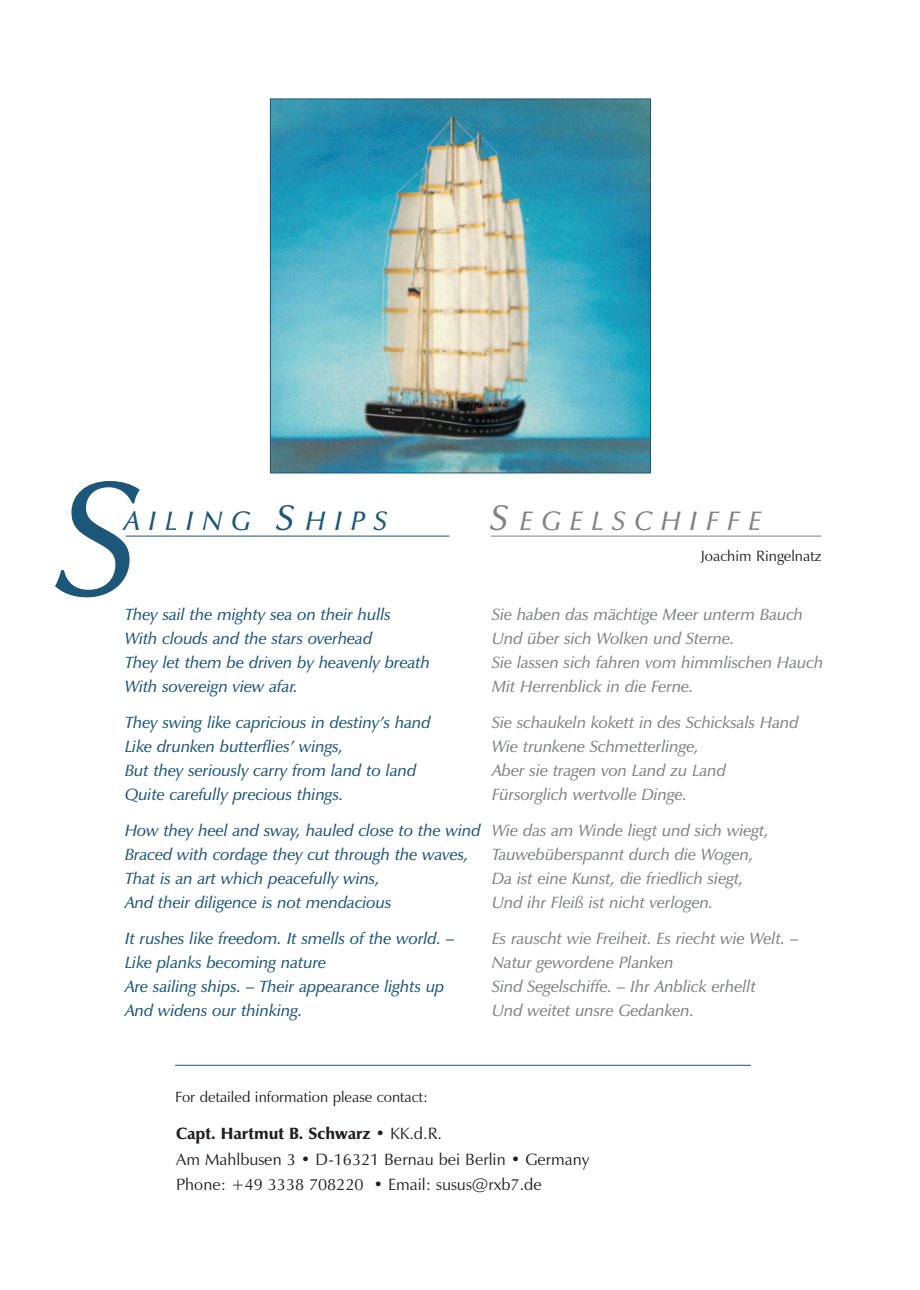
<style>
.page{position:relative;width:920px;height:1290px;background:#fff}
.page>*{position:absolute;margin:0;border:0;box-sizing:border-box;transform-origin:0 0}
.t1{font:italic 600 165px "Zapf Humanist 601 BT";color:#1c5679}
.t2{font:italic 600 27px "Zapf Humanist 601 BT";letter-spacing:.33em;color:#808285}
.t3{font:italic 600 27px "Zapf Humanist 601 BT";letter-spacing:.33em;color:#1c5679}
.t4{font:italic 600 16.5px/24px "Zapf Humanist 601 BT";color:#1c5679}
.t5{font:italic 600 16.5px/24px "Zapf Humanist 601 BT";color:#808285}
.t6{font:16.5px/25.5px "Zapf Humanist 601 BT";color:#231f20}
.t7{font:15px "Zapf Humanist 601 BT";color:#231f20}
.s1{font-size:36px}
.s2{font-weight:900}
.s3{font-weight:600}
</style>
<div class="page">
<img style="left:272px;top:101px;width:377px;height:370px">
<div style="left:270px;top:99px;width:381px;height:374px;border:1px solid #1c5679"></div>
<hr style="left:175px;top:1065px;width:576px;height:1px;background:#1c5679">
<hr style="left:126px;top:536px;width:323px;height:1px;background:#1c5679">
<hr style="left:491px;top:536px;width:330px;height:1px;background:#808285">
<h1 class="t1" style="left:59px;top:472px;width:81px">S</h1>
<h2 class="t3" style="left:124px;top:509px;width:265px">AILING <span class="s1">S</span>HIPS</h2>
<p class="t4" style="left:125px;top:604px;width:306px">They sail the mighty sea on their hulls<br>With clouds and the stars overhead<br>They let them be driven by heavenly breath With sovereign view afar.</p>
<p class="t4" style="left:125px;top:712px;width:307px">They swing like capricious in destiny’s hand Like drunken butterflies’ wings,<br>But they seriously carry from land to land Quite carefully precious things.</p>
<p class="t4" style="left:125px;top:820px;width:357px">How they heel and sway, hauled close to the wind Braced with cordage they cut through the waves, That is an art which peacefully wins,<br>And their diligence is not mendacious</p>
<p class="t4" style="left:125px;top:928px;width:331px">It rushes like freedom. It smells of the world. – Like planks becoming nature<br>Are sailing ships. – Their appearance lights up And widens our thinking.</p>
<h2 class="t2" style="left:491px;top:509px;width:272px"><span class="s1">S</span> EGELSCHIFFE</h2>
<p class="t7" style="left:701px;top:549px;width:122px">Joachim Ringelnatz</p>
<p class="t5" style="left:492px;top:604px;width:333px">Sie haben das mächtige Meer unterm Bauch Und über sich Wolken und Sterne.<br>Sie lassen sich fahren vom himmlischen Hauch Mit Herrenblick in die Ferne.</p>
<p class="t5" style="left:492px;top:712px;width:308px">Sie schaukeln kokett in des Schicksals Hand Wie trunkene Schmetterlinge,<br>Aber sie tragen von Land zu Land Fürsorglich wertvolle Dinge.</p>
<p class="t5" style="left:492px;top:820px;width:278px">Wie das am Winde liegt und sich wiegt, Tauwebüberspannt durch die Wogen, Da ist eine Kunst, die friedlich siegt, Und ihr Fleiß ist nicht verlogen.</p>
<p class="t5" style="left:492px;top:928px;width:308px">Es rauscht wie Freiheit. Es riecht wie Welt. – Natur gewordene Planken<br>Sind Segelschiffe. – Ihr Anblick erhellt<br>Und weitet unsre Gedanken.</p>
<p class="t7" style="left:175px;top:1090px;width:254px">For detailed information please contact:</p>
<p class="t6" style="left:176px;top:1122px;width:415px"><span class="s2">Capt. Hartmut B. Schwarz</span> <span class="s3">•</span> KK.d.R.<br>Am Mahlbusen 3 • D-16321 Bernau bei Berlin • Germany<br>Phone: +49 3338 708220 • Email: susus@rxb7.de</p>
</div>
